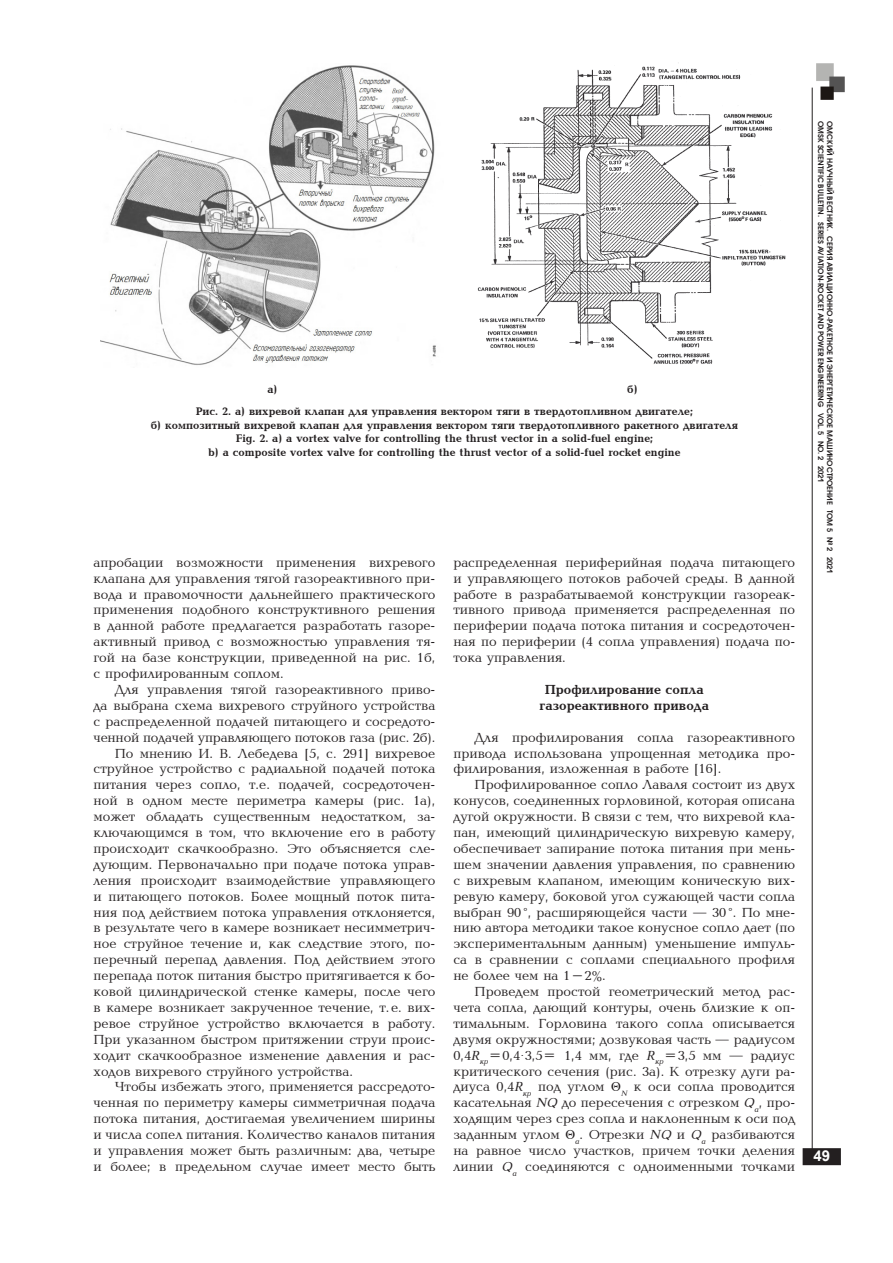
<style>
.page{position:relative;width:893px;height:1263px;background:#fff}
.page>*{position:absolute;margin:0;border:0;box-sizing:border-box;transform-origin:0 0}
.t1{font:700 15px "Arial";color:#fff}
.основной_текст{font:13.5px/15.9px "Baltica CTT";color:#231f20;text-align:justify}
.основной_текст-2{font:700 13.5px "Baltica C";color:#231f20}
.аннотация{font:700 11.25px "Baltica C";color:#231f20}
.t2{font:600 7.5px/9px "Avant Garde Gothic C";color:#231f20}
.s1{font-family:"AXP Baltica C Italic"}
.s2{font-family:"Times New Roman"}
.s3{font-family:"Baltica C";font-weight:700}
</style>
<div class="page">
<div style="left:803px;top:1149px;width:37px;height:15px;background:#231f20"></div>
<div style="left:803px;top:1148px;width:38px;height:17px;border:2px solid #231f20"></div>
<hr style="left:812px;top:88px;width:1px;height:1071px;background:#231f20">
<img style="left:816px;top:63px;width:29px;height:37px">
<img style="left:101px;top:65px;width:335px;height:300px">
<img style="left:477px;top:62px;width:309px;height:302px">
<p class="аннотация" style="left:267px;top:383px;width:12px">а)</p>
<p class="аннотация" style="left:627px;top:383px;width:12px">б)</p>
<p class="аннотация" style="left:196px;top:405px;width:499px">Рис. 2. а) вихревой клапан для управления вектором тяги в твердотопливном двигателе;</p>
<p class="аннотация" style="left:151px;top:419px;width:589px">б) композитный вихревой клапан для управления вектором тяги твердотопливного ракетного двигателя</p>
<p class="аннотация" style="left:236px;top:432px;width:419px">Fig. 2. a) a vortex valve for controlling the thrust vector in a solid-fuel engine;</p>
<p class="аннотация" style="left:208px;top:446px;width:474px">b) a composite vortex valve for controlling the thrust vector of a solid-fuel rocket engine</p>
<p class="основной_текст" style="left:94px;top:555px;width:343px">апробации возможности применения вихревого клапана для управления тягой газореактивного при&shy;вода и правомочности дальнейшего практического применения подобного конструктивного решения в данной работе предлагается разработать газоре&shy;активный привод с возможностью управления тя&shy;гой на базе конструкции, приведенной на рис. 1б, с профилированным соплом.</p>
<p class="основной_текст" style="left:94px;top:682px;width:343px;text-indent:21px">Для управления тягой газореактивного приво&shy;да выбрана схема вихревого струйного устройства с распределенной подачей питающего и сосредото&shy;ченной подачей управляющего потоков газа (рис. 2б).</p>
<p class="основной_текст" style="left:94px;top:746px;width:343px;text-indent:21px">По мнению И. В. Лебедева [5, с. 291] вихревое струйное устройство с радиальной подачей потока питания через сопло, т.е. подачей, сосредоточен&shy;ной в одном месте периметра камеры (рис. 1а), может обладать существенным недостатком, за&shy;ключающимся в том, что включение его в работу происходит скачкообразно. Это объясняется сле&shy;дующим. Первоначально при подаче потока управ&shy;ления происходит взаимодействие управляющего и питающего потоков. Более мощный поток пита&shy;ния под действием потока управления отклоняется, в результате чего в камере возникает несимметрич&shy;ное струйное течение и, как следствие этого, по&shy;перечный перепад давления. Под действием этого перепада поток питания быстро притягивается к бо&shy;ковой цилиндрической стенке камеры, после чего в камере возникает закрученное течение, т.е. вих&shy;ревое струйное устройство включается в работу.<br>При указанном быстром притяжении струи проис&shy;ходит скачкообразное изменение давления и рас&shy;ходов вихревого струйного устройства.</p>
<p class="основной_текст" style="left:94px;top:1080px;width:343px;text-indent:21px">Чтобы избежать этого, применяется рассредото&shy;ченная по периметру камеры симметричная подача потока питания, достигаемая увеличением ширины и числа сопел питания. Количество каналов питания и управления может быть различным: два, четыре и более; в предельном случае имеет место быть</p>
<p class="основной_текст" style="left:453px;top:555px;width:343px">распределенная периферийная подача питающего и управляющего потоков рабочей среды. В данной работе в разрабатываемой конструкции газореак&shy;тивного привода применяется распределенная по периферии подача потока питания и сосредоточен&shy;ная по периферии (4 сопла управления) подача по&shy;тока управления.</p>
<p class="основной_текст-2" style="left:545px;top:682px;width:161px">Профилирование сопла</p>
<p class="основной_текст-2" style="left:539px;top:698px;width:171px">газореактивного привода</p>
<p class="основной_текст" style="left:453px;top:730px;width:343px;text-indent:21px">Для профилирования сопла газореактивного привода использована упрощенная методика про&shy;филирования, изложенная в работе [16].</p>
<p class="основной_текст" style="left:453px;top:777px;width:343px;text-indent:21px">Профилированное сопло Лаваля состоит из двух конусов, соединенных горловиной, которая описана дугой окружности. В связи с тем, что вихревой кла&shy;пан, имеющий цилиндрическую вихревую камеру, обеспечивает запирание потока питания при мень&shy;шем значении давления управления, по сравнению с вихревым клапаном, имеющим коническую вих&shy;ревую камеру, боковой угол сужающей части сопла выбран 90°, расширяющейся части — 30°. По мне&shy;нию автора методики такое конусное сопло дает (по экспериментальным данным) уменьшение импуль&shy;са в сравнении с соплами специального профиля не более чем на 1–2%.</p>
<p class="основной_текст" style="left:453px;top:984px;width:343px;text-indent:21px">Проведем простой геометрический метод рас&shy;чета сопла, дающий контуры, очень близкие к оп&shy;тимальным. Горловина такого сопла описывается двумя окружностями; дозвуковая часть — радиусом 0,4<span class="s1">R</span><sub>кр</sub>=0,4<span class="s2">⸱</span>3,5= 1,4 мм, где <span class="s1">R</span><sub>кр</sub>=3,5 мм — радиус критического сечения (рис. 3а). К отрезку дуги ра&shy;диуса 0,4<span class="s1">R</span><sub>кр</sub> под углом <span class="s2">Θ</span><sub>N</sub> к оси сопла проводится касательная <span class="s1">NQ</span> до пересечения с отрезком <span class="s1">Q</span><sub>a</sub>, про&shy;ходящим через срез сопла и наклоненным к оси под заданным углом <span class="s2">Θ</span><sub>a</sub>. Отрезки <span class="s1">NQ</span> и <span class="s1">Q</span><sub>a</sub> разбиваются на равное число участков, причем точки деления линии <span class="s1">Q</span><sub>a</sub> соединяются с одноименными точками</p>
<p class="t2" style="left:834px;top:121px;width:454px;rotate:90deg">ОМСКИЙ НАУЧНЫЙ ВЕСТНИК. СЕРИЯ АВИАЦИОННО<span class="s3">-</span>РАКЕТНОЕ И ЭНЕРГЕТИЧЕСКОЕ МАШИНОСТРОЕНИЕ ТОМ 5 № 2 2021<br>OMSK SCIENTIFIC BULLETIN. SERIES AVIATION<span class="s3">-</span>ROCKET AND POWER ENGINEERING VOL. 5 NO. 2 2021</p>
<p class="t1" style="left:813px;top:1145px;width:18px">49</p>
</div>
